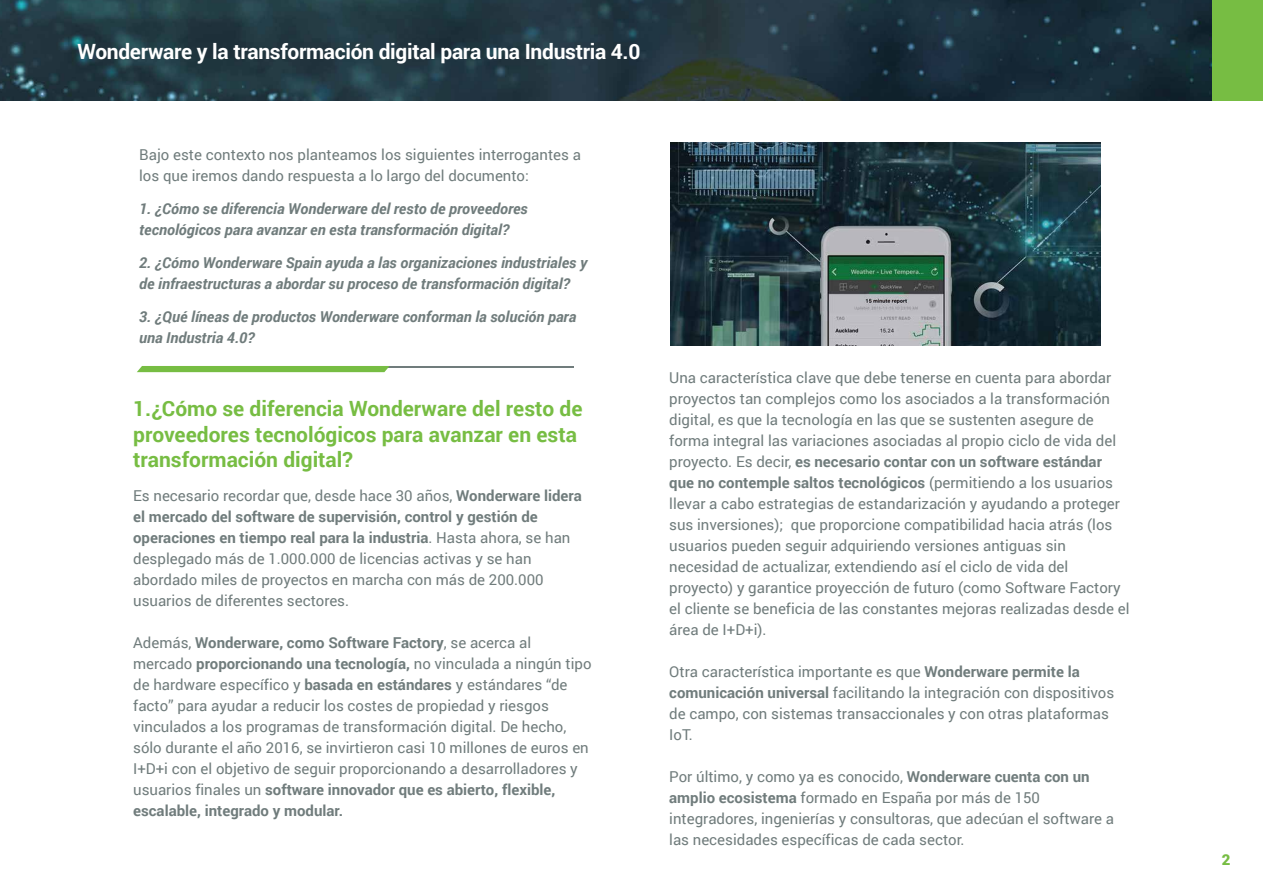
<style>
.page{position:relative;width:1263px;height:893px;background:#fff}
.page>*{position:absolute;margin:0;border:0;box-sizing:border-box;transform-origin:0 0}
.t1{font:700 21px/25.5px "Roboto";color:#77bd43}
.t2{font:700 21px "Roboto";letter-spacing:-.015em;color:#fff}
.t3{font:15px/21px "Roboto";color:#707c7c}
.t4{font:italic 700 15px/21px "Roboto";color:#707c7c}
.t5{font:900 15px "Roboto";color:#77bd43}
.s1{font-weight:700}
</style>
<div class="page">
<img style="left:0;top:0;width:1263px;height:101px">
<div style="left:1212px;top:0;width:51px;height:100px;background:#77bd43"></div>
<hr style="left:157px;top:366px;width:417px;height:1px;background:#707c7c">
<div style="left:137px;top:366px;width:253px;height:6px;background:#77bd43"></div>
<img style="left:670px;top:142px;width:430px;height:204px">
<h1 class="t2" style="left:77px;top:37px;width:564px">Wonderware y la transformación digital para una Industria 4.0</h1>
<p class="t3" style="left:139px;top:144px;width:443px">Bajo este contexto nos planteamos los siguientes interrogantes a los que iremos dando respuesta a lo largo del documento:</p>
<p class="t4" style="left:139px;top:198px;width:390px">1. ¿Cómo se diferencia Wonderware del resto de proveedores tecnológicos para avanzar en esta transformación digital?</p>
<p class="t4" style="left:139px;top:252px;width:450px">2. ¿Cómo Wonderware Spain ayuda a las organizaciones industriales y de infraestructuras a abordar su proceso de transformación digital?</p>
<p class="t4" style="left:139px;top:306px;width:439px">3. ¿Qué líneas de productos Wonderware conforman la solución para una Industria 4.0?</p>
<h1 class="t1" style="left:133px;top:396px;width:451px">1.¿Cómo se diferencia Wonderware del resto de proveedores tecnológicos para avanzar en esta transformación digital?</h1>
<p class="t3" style="left:133px;top:484px;width:450px">Es necesario recordar que, desde hace 30 años, <span class="s1">Wonderware lidera el mercado del software de supervisión, control y gestión de operaciones en tiempo real para la industria</span>. Hasta ahora, se han desplegado más de 1.000.000 de licencias activas y se han abordado miles de proyectos en marcha con más de 200.000 usuarios de diferentes sectores.</p>
<p class="t3" style="left:133px;top:631px;width:460px">Además, <span class="s1">Wonderware, como Software Factory</span>, se acerca al mercado <span class="s1">proporcionando una tecnología,</span> no vinculada a ningún tipo de hardware específico y <span class="s1">basada en estándares</span> y estándares “de facto” para ayudar a reducir los costes de propiedad y riesgos vinculados a los programas de transformación digital. De hecho, sólo durante el año 2016, se invirtieron casi 10 millones de euros en I+D+i con el objetivo de seguir proporcionando a desarrolladores y usuarios finales un <span class="s1">software innovador que es abierto, flexible, escalable, integrado y modular.</span></p>
<p class="t3" style="left:669px;top:367px;width:462px">Una característica clave que debe tenerse en cuenta para abordar proyectos tan complejos como los asociados a la transformación digital, es que la tecnología en las que se sustenten asegure de forma integral las variaciones asociadas al propio ciclo de vida del proyecto. Es decir, <span class="s1">es necesario contar con un software estándar que no contemple saltos tecnológicos</span> (permitiendo a los usuarios llevar a cabo estrategias de estandarización y ayudando a proteger sus inversiones); que proporcione compatibilidad hacia atrás (los usuarios pueden seguir adquiriendo versiones antiguas sin necesidad de actualizar, extendiendo así el ciclo de vida del proyecto) y garantice proyección de futuro (como Software Factory el cliente se beneficia de las constantes mejoras realizadas desde el área de I+D+i).</p>
<p class="t3" style="left:669px;top:661px;width:447px">Otra característica importante es que <span class="s1">Wonderware permite la comunicación universal</span> facilitando la integración con dispositivos de campo, con sistemas transaccionales y con otras plataformas IoT.</p>
<p class="t3" style="left:669px;top:766px;width:446px">Por último, y como ya es conocido, <span class="s1">Wonderware cuenta con un amplio ecosistema</span> formado en España por más de 150 integradores, ingenierías y consultoras, que adecúan el software a las necesidades específicas de cada sector.</p>
<p class="t5" style="left:1222px;top:849px;width:10px">2</p>
</div>
